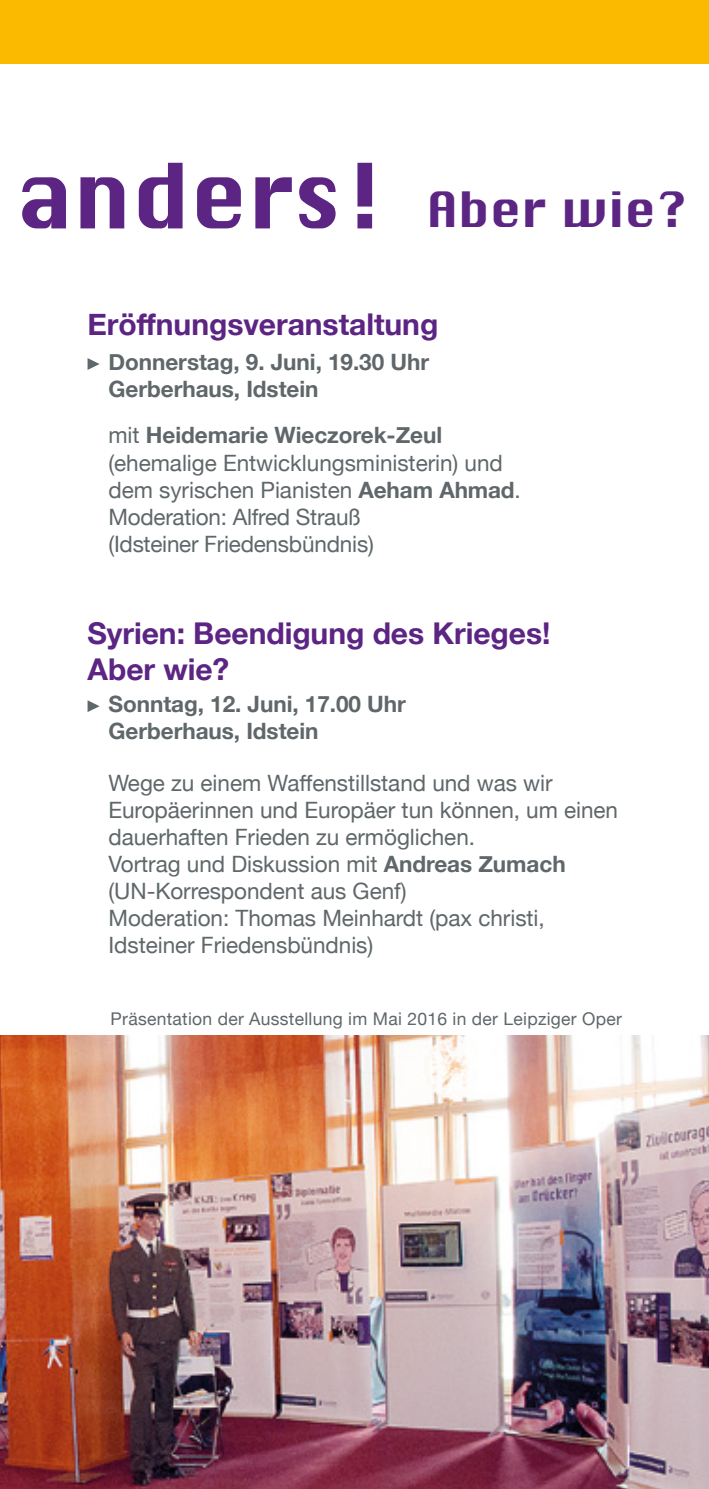
<style>
.page{position:relative;width:709px;height:1489px;background:#fff}
.page>*{position:absolute;margin:0;border:0;box-sizing:border-box;transform-origin:0 0}
.info_qr_code{font:47.5px "Chicago";color:#5c2483}
.Absatzformat_1{font:700 30px/36px "Helvetica Neue";color:#5c2483}
.info_qr_code-2{font:700 30px "Helvetica Neue";color:#5c2483}
.Absatzformat_1-2{font:22.5px/27px "Helvetica Neue";color:#5f676a}
.Absatzformat_1-3{font:700 22.5px/27px "Helvetica Neue";color:#5f676a}
.t1{font:17.5px "Helvetica Neue";letter-spacing:.015em;color:#5f676a}
.s1{font-size:87.5px}
.s2{font-weight:700}
</style>
<div class="page">
<div style="left:0;top:0;width:709px;height:64px;background:#fbba00"></div>
<svg style="left:88px;top:358px;width:12px;height:12px"></svg>
<svg style="left:88px;top:700px;width:12px;height:12px"></svg>
<img style="left:0;top:1035px;width:709px;height:453px">
<p class="info_qr_code" style="left:15px;top:179px;width:674px"><span class="s1">anders!</span> Aber wie?</p>
<p class="info_qr_code-2" style="left:88px;top:301px;width:352px">Eröffnungsveranstaltung</p>
<p class="Absatzformat_1-3" style="left:108px;top:349px;width:322px">Donnerstag, 9. Juni, 19.30 Uhr<br>Gerberhaus, Idstein</p>
<p class="Absatzformat_1-2" style="left:108px;top:423px;width:414px">mit <span class="s2">Heidemarie Wieczorek-Zeul </span>(ehemalige Entwicklungsministerin) und dem syrischen Pianisten <span class="s2">Aeham Ahmad</span>.<br>Moderation: Alfred Strauß<br>(Idsteiner Friedensbündnis)</p>
<p class="Absatzformat_1" style="left:88px;top:616px;width:464px">Syrien: Beendigung des Krieges!<br>Aber wie?</p>
<p class="Absatzformat_1-3" style="left:108px;top:691px;width:299px">Sonntag, 12. Juni, 17.00 Uhr<br>Gerberhaus, Idstein</p>
<p class="Absatzformat_1-2" style="left:108px;top:770px;width:511px">Wege zu einem Waffenstillstand und was wir<br>Europäerinnen und Europäer tun können, um einen dauerhaften Frieden zu ermöglichen.</p>
<p class="Absatzformat_1-2" style="left:108px;top:851px;width:459px">Vortrag und Diskussion mit <span class="s2">Andreas Zumach </span>(UN-Korrespondent aus Genf)<br>Moderation: Thomas Meinhardt (pax christi, Idsteiner Friedensbündnis)</p>
<p class="t1" style="left:111px;top:1006px;width:513px">Präsentation der Ausstellung im Mai 2016 in der Leipziger Oper</p>
</div>
